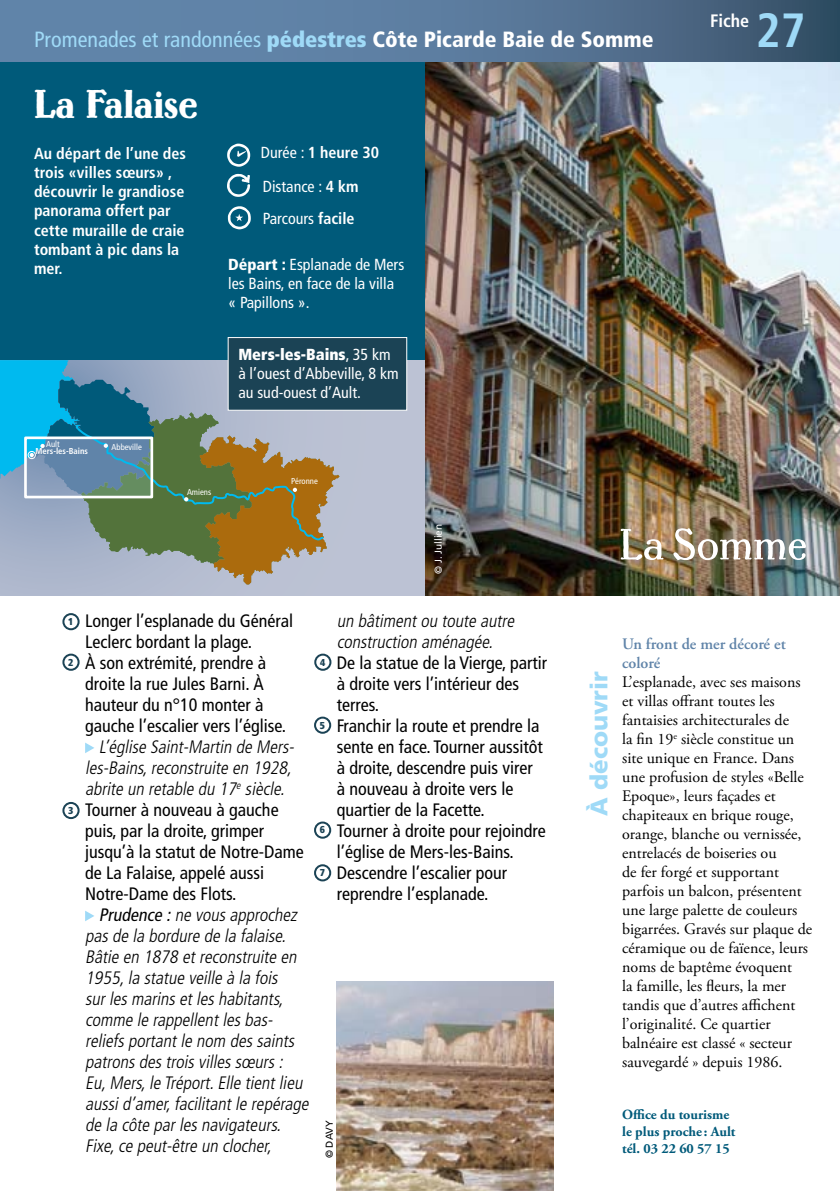
<style>
.page{position:relative;width:840px;height:1191px;background:#fff}
.page>*{position:absolute;margin:0;border:0;box-sizing:border-box;transform-origin:0 0}
.t1{font:700 condensed 48px "Frutiger";color:#9fdaf7}
.t2{font:40px "Lo Type";color:#fff}
.t3{font:900 24px "Frutiger";color:#9fdaf7}
.t4{font:condensed 22px "Frutiger";color:#9fdaf7}
.t5{font:condensed 18px/21px "Frutiger";color:#000}
.t6{font:italic 300 condensed 18px/21px "Frutiger";color:#000}
.t7{font:700 condensed 18px "Frutiger";color:#fff}
.t8{font:16px/19px "Adobe Garamond Pro";color:#000}
.t9{font:condensed 16px/19px "Frutiger";color:#fff}
.t10{font:700 condensed 16px/19.2px "Frutiger";color:#fff}
.t11{font:600 16px/19px "Adobe Garamond Pro";color:#6084a9}
.t12{font:700 14px/17px "Adobe Garamond Pro";color:#005a7a}
.t13{font:10px "Frutiger";color:#fff}
.t14{font:900 condensed 10px "Frutiger";color:#1b4355}
.t15{font:10px "Frutiger";color:#000}
.t16{font:condensed 8.6px "Frutiger";color:#fff}
.t17{font:700 condensed 8.6px "Frutiger";color:#fff}
.s1{font-weight:900}
.s2{font-weight:900;color:#fff}
.s3{font-weight:700}
.s4{font-weight:300;font-style:italic}
.s5{font-weight:400}
</style>
<div class="page">
<div style="left:0;top:47px;width:425px;height:313px;background:#005a7a"></div>
<div style="left:0;top:360px;width:425px;height:235px;background:#bcc2d4"></div>
<svg style="left:0;top:360px;width:339px;height:224px"></svg>
<div style="left:28px;top:451px;width:8px;height:8px;border:1px solid #fff;border-radius:50%"></div>
<img style="left:425px;top:61px;width:414px;height:534px">
<svg style="left:620px;top:529px;width:43px;height:31px"></svg>
<img style="left:673px;top:528px;width:132px;height:32px">
<img style="left:336px;top:981px;width:217px;height:210px">
<svg style="left:85px;top:742px;width:9px;height:11px"></svg>
<svg style="left:85px;top:911px;width:9px;height:10px"></svg>
<svg style="left:0;top:0;width:839px;height:61px"></svg>
<div style="left:62px;top:613px;width:18px;height:17px;border:2px solid #1b4355;border-radius:50%"></div>
<div style="left:62px;top:653px;width:18px;height:18px;border:2px solid #1b4355;border-radius:50%"></div>
<div style="left:314px;top:821px;width:17px;height:17px;border:2px solid #1b4355;border-radius:50%"></div>
<div style="left:314px;top:653px;width:17px;height:18px;border:2px solid #1b4355;border-radius:50%"></div>
<svg style="left:227px;top:144px;width:23px;height:23px"></svg>
<svg style="left:227px;top:174px;width:23px;height:23px"></svg>
<svg style="left:228px;top:206px;width:23px;height:23px"></svg>
<div style="left:227px;top:337px;width:180px;height:74px;background:#1b4355;border:1px solid #fff"></div>
<div style="left:62px;top:802px;width:18px;height:17px;border:2px solid #1b4355;border-radius:50%"></div>
<div style="left:314px;top:716px;width:17px;height:18px;border:2px solid #1b4355;border-radius:50%"></div>
<div style="left:314px;top:864px;width:17px;height:17px;border:2px solid #1b4355;border-radius:50%"></div>
<p class="t4" style="left:34px;top:26px;width:621px">Promenades et randonnées <span class="s1">pédestres</span> <span class="s2">Côte Picarde Baie de Somme</span></p>
<h2 class="t2" style="left:34px;top:82px;width:165px">La Falaise</h2>
<p class="t10" style="left:34px;top:144px;width:153px">Au départ de l’une des trois «villes sœurs» , découvrir le grandiose panorama offert par cette muraille de craie tombant à pic dans la mer.</p>
<p class="t16" style="left:46px;top:438px;width:15px">Ault</p>
<p class="t17" style="left:35px;top:445px;width:54px">Mers-les-Bains</p>
<p class="t16" style="left:111px;top:442px;width:32px">Abbeville</p>
<p class="t16" style="left:187px;top:487px;width:26px">Amiens</p>
<p class="t9" style="left:261px;top:136px;width:120px;line-height:33.8px">Durée : <span class="s3">1 heure 30<br></span>Distance : <span class="s3">4 km</span></p>
<p class="t9" style="left:263px;top:209px;width:93px">Parcours <span class="s3">facile</span></p>
<p class="t9" style="left:228px;top:255px;width:177px"><span class="s1">Départ :</span> Esplanade de Mers les Bains, en face de la villa « Papillons ».</p>
<p class="t9" style="left:238px;top:345px;width:162px"><span class="s1">Mers-les-Bains</span>, 35 km à l’ouest d’Abbeville, 8 km au sud-ouest d’Ault.</p>
<p class="t16" style="left:291px;top:476px;width:28px">Péronne</p>
<p class="t13" style="left:432px;top:574px;width:52px;rotate:-90deg">© J. Jullien</p>
<p class="t7" style="left:709px;top:10px;width:41px">Fiche</p>
<h1 class="t1" style="left:755px;top:1px;width:51px">27</h1>
<p class="t14" style="left:68px;top:615px;width:7px">1</p>
<p class="t14" style="left:68px;top:656px;width:7px">2</p>
<p class="t14" style="left:68px;top:804px;width:7px">3</p>
<p class="t5" style="left:85px;top:610px;width:209px">Longer l’esplanade du Général<br>Leclerc bordant la plage.<br>À son extrémité, prendre à droite la rue Jules Barni. À hauteur du n°10 monter à gauche l’escalier vers l’église.</p>
<p class="t5" style="left:85px;top:736px;width:220px;text-indent:14px"><span class="s4">L’église Saint-Martin de Mers&shy;les-Bains,reconstruite en 1928, abrite un retable du 17</span><sup>e</sup> <span class="s4">siècle.<br></span>Tourner à nouveau à gauche puis, par la droite, grimper jusqu’à la statut de Notre-Dame de La Falaise, appelé aussi<br>Notre-Dame des Flots.</p>
<p class="t6" style="left:85px;top:904px;width:228px;text-indent:14px"><span class="s5">Prudence :</span>ne vousapprochez pasde la bordure de la falaise.<br>Bâtie en 1878 etreconstruite en<br>1955,la statue veille à la fois surlesmarinsetleshabitants, comme le rappellentlesbas&shy;reliefsportantle nom dessaints patronsdestroisvillessœurs:<br>Eu,Mers,le Tréport.Elle tientlieu aussid’amer,facilitantle repérage de la côte parlesnavigateurs.<br>Fixe,ce peut-être un clocher,</p>
<p class="t14" style="left:320px;top:656px;width:7px">4</p>
<p class="t14" style="left:319px;top:719px;width:7px">5</p>
<p class="t14" style="left:319px;top:824px;width:7px">6</p>
<p class="t14" style="left:319px;top:866px;width:7px">7</p>
<p class="t6" style="left:336px;top:611px;width:183px">un bâtimentou toute autre construction aménagée.</p>
<p class="t5" style="left:336px;top:652px;width:212px">De la statue de la Vierge, partir à droite vers l’intérieur des terres.<br>Franchir la route et prendre la sente en face. Tourner aussitôt à droite, descendre puis virer<br>à nouveau à droite vers le quartier de la Facette.<br>Tourner à droite pour rejoindre l’église de Mers-les-Bains.<br>Descendre l’escalier pour reprendre l’esplanade.</p>
<p class="t15" style="left:323px;top:1158px;width:40px;rotate:-90deg">© DAVY</p>
<h3 class="t3" style="left:584px;top:816px;width:146px;rotate:-90deg">À découvrir</h3>
<p class="t11" style="left:621px;top:635px;width:165px">Un front de mer décoré et coloré</p>
<p class="t8" style="left:621px;top:673px;width:191px">L’esplanade, avec ses maisons et villas offrant toutes les fantaisies architecturales de<br>la fin 19<sup>e</sup> siècle constitue un site unique en France. Dans une profusion de styles «Belle<br>Epoque», leurs façades et chapiteaux en brique rouge, orange, blanche ou vernissée, entrelacés de boiseries ou<br>de fer forgé et supportant parfois un balcon, présentent une large palette de couleurs bigarrées. Gravés sur plaque de céramique ou de faïence, leurs noms de baptême évoquent<br>la famille, les fleurs, la mer tandis que d’autres affichent l’originalité. Ce quartier balnéaire est classé « secteur sauvegardé » depuis 1986.</p>
<p class="t12" style="left:621px;top:1106px;width:115px">Office du tourisme le plus proche : Ault tél. 03 22 60 57 15</p>
</div>
